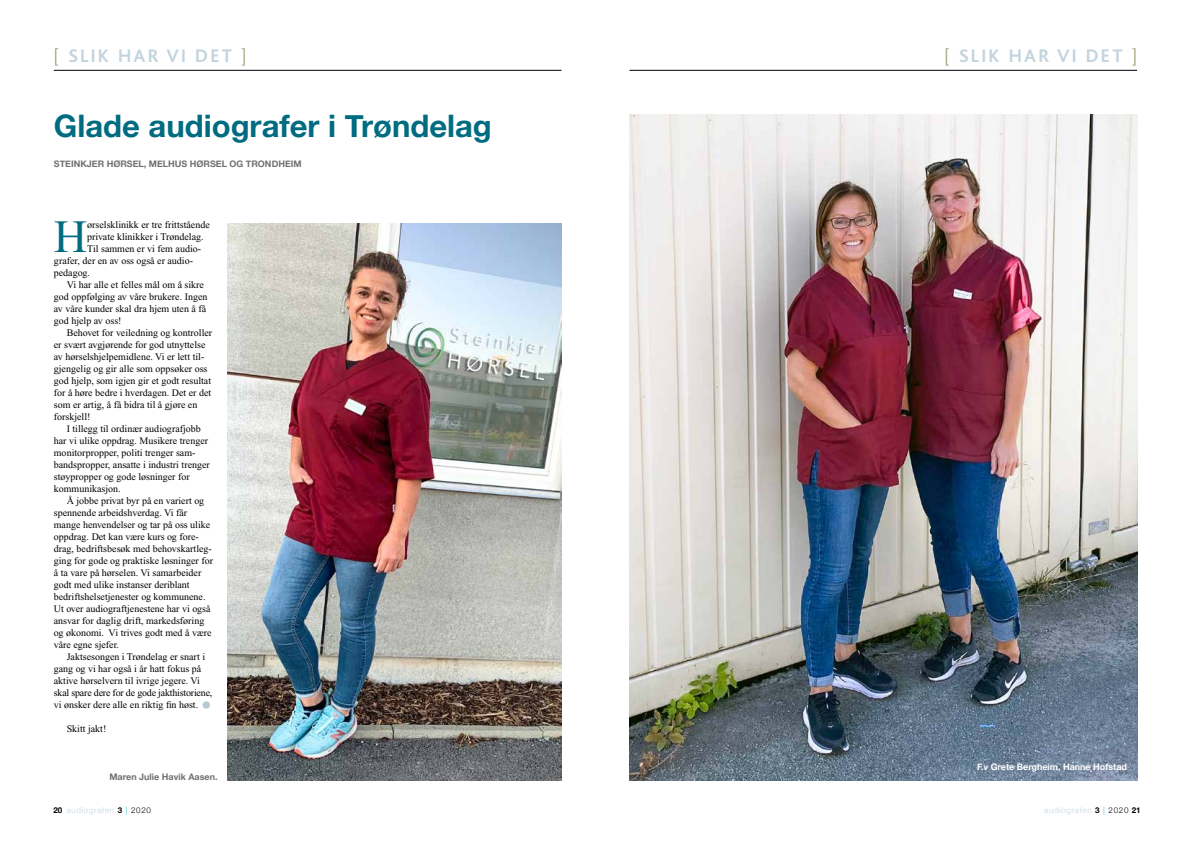
<style>
.page{position:relative;width:1191px;height:842px;background:#fff}
.page>*{position:absolute;margin:0;border:0;box-sizing:border-box;transform-origin:0 0}
.t1{font:46.3px "Times New Roman";color:#006c81}
.t2{font:700 45px "Times New Roman";color:#b4cad3}
.t3{font:700 31px "Helvetica Neue";color:#006c81}
.t4{font:700 19.1px "Bliss";letter-spacing:.12em;color:#c3d4de}
.t5{font:10px "Times New Roman";color:#000}
.t6{font:10px "Times New Roman";letter-spacing:-.02em;color:#000}
.t7{font:700 9px "Helvetica Neue";color:#6f7070}
.t8{font:700 9px "Helvetica Neue";color:#fff}
.t9{font:300 8px "Helvetica Neue";letter-spacing:.085em;color:#c3d4de}
.s1{font-family:"Helvetica Neue";font-weight:300;color:#a4a078}
.s2{font-weight:700;color:#000}
.s3{color:#21b8cf}
.s4{color:#000}
</style>
<div class="page">
<hr style="left:54px;top:70px;width:507px;height:1px;background:#000">
<hr style="left:629px;top:70px;width:508px;height:1px;background:#000">
<img style="left:629px;top:114px;width:508px;height:666px">
<img style="left:227px;top:224px;width:334px;height:556px">
<h3 class="t4" style="left:54px;top:46px;width:194px"><span class="s1">[</span> SLIK HAR VI DET <span class="s1">]</span></h3>
<h3 class="t4" style="left:944px;top:46px;width:194px"><span class="s1">[</span> SLIK HAR VI DET <span class="s1">]</span></h3>
<h3 class="t3" style="left:54px;top:102px;width:439px">Glade audiografer i Trøndelag</h3>
<p class="t7" style="left:54px;top:157px;width:249px">STEINKJER HØRSEL, MELHUS HØRSEL OG TRONDHEIM</p>
<h1 class="t1" style="left:54px;top:211px;width:35px">H</h1>
<p class="t5" style="left:87px;top:219px;width:124px">ørselsklinikk er tre frittstående</p>
<p class="t5" style="left:87px;top:231px;width:118px">private klinikker i Trøndelag.</p>
<p class="t5" style="left:87px;top:243px;width:115px">Til sammen er vi fem audio-</p>
<p class="t5" style="left:54px;top:255px;width:141px">grafer, der en av oss også er audio-</p>
<p class="t5" style="left:54px;top:267px;width:38px">pedagog.</p>
<p class="t5" style="left:67px;top:279px;width:139px">Vi har alle et felles mål om å sikre</p>
<p class="t5" style="left:54px;top:291px;width:155px">god oppfølging av våre brukere. Ingen</p>
<p class="t5" style="left:54px;top:303px;width:154px">av våre kunder skal dra hjem uten å få</p>
<p class="t5" style="left:54px;top:315px;width:69px">god hjelp av oss!</p>
<p class="t5" style="left:67px;top:327px;width:147px">Behovet for veiledning og kontroller</p>
<p class="t5" style="left:54px;top:339px;width:153px">er svært avgjørende for god utnyttelse</p>
<p class="t5" style="left:54px;top:351px;width:152px">av hørselshjelpemidlene. Vi er lett til-</p>
<p class="t5" style="left:54px;top:363px;width:155px">gjengelig og gir alle som oppsøker oss</p>
<p class="t5" style="left:54px;top:375px;width:159px">god hjelp, som igjen gir et godt resultat</p>
<p class="t5" style="left:54px;top:387px;width:159px">for å høre bedre i hverdagen. Det er det</p>
<p class="t5" style="left:54px;top:399px;width:145px">som er artig, å få bidra til å gjøre en</p>
<p class="t5" style="left:54px;top:411px;width:38px">forskjell!</p>
<p class="t5" style="left:67px;top:423px;width:136px">I tillegg til ordinær audiografjobb</p>
<p class="t5" style="left:54px;top:435px;width:156px">har vi ulike oppdrag. Musikere trenger</p>
<p class="t5" style="left:54px;top:447px;width:143px">monitorpropper, politi trenger sam-</p>
<p class="t5" style="left:54px;top:459px;width:157px">bandspropper, ansatte i industri trenger</p>
<p class="t5" style="left:54px;top:471px;width:137px">støypropper og gode løsninger for</p>
<p class="t5" style="left:54px;top:483px;width:68px">kommunikasjon.</p>
<p class="t5" style="left:67px;top:495px;width:139px">Å jobbe privat byr på en variert og</p>
<p class="t5" style="left:54px;top:507px;width:135px">spennende arbeidshverdag. Vi får</p>
<p class="t5" style="left:54px;top:519px;width:158px">mange henvendelser og tar på oss ulike</p>
<p class="t5" style="left:54px;top:531px;width:146px">oppdrag. Det kan være kurs og fore-</p>
<p class="t5" style="left:54px;top:543px;width:159px">drag, bedriftsbesøk med behovskartleg-</p>
<p class="t5" style="left:54px;top:555px;width:161px">ging for gode og praktiske løsninger for</p>
<p class="t5" style="left:54px;top:567px;width:149px">å ta vare på hørselen. Vi samarbeider</p>
<p class="t5" style="left:54px;top:579px;width:137px">godt med ulike instanser deriblant</p>
<p class="t5" style="left:54px;top:591px;width:153px">bedriftshelsetjenester og kommunene.</p>
<p class="t5" style="left:54px;top:603px;width:158px">Ut over audiograftjenestene har vi også</p>
<p class="t5" style="left:54px;top:615px;width:152px">ansvar for daglig drift, markedsføring</p>
<p class="t5" style="left:54px;top:627px;width:159px">og økonomi. Vi trives godt med å være</p>
<p class="t5" style="left:54px;top:639px;width:67px">våre egne sjefer.</p>
<p class="t5" style="left:67px;top:651px;width:140px">Jaktsesongen i Trøndelag er snart i</p>
<p class="t5" style="left:54px;top:663px;width:149px">gang og vi har også i år hatt fokus på</p>
<p class="t5" style="left:54px;top:675px;width:148px">aktive hørselvern til ivrige jegere. Vi</p>
<p class="t6" style="left:54px;top:687px;width:160px">skal spare dere for de gode jakthistoriene,</p>
<p class="t5" style="left:54px;top:699px;width:146px">vi ønsker dere alle en riktig fin høst.</p>
<h2 class="t2" style="left:201px;top:668px;width:13px">.</h2>
<p class="t5" style="left:67px;top:723px;width:41px">Skitt jakt!</p>
<p class="t7" style="left:109px;top:770px;width:110px">Maren Julie Havik Aasen.</p>
<p class="t8" style="left:977px;top:760px;width:152px">F.v Grete Bergheim, Hanne Hofstad</p>
<p class="t9" style="left:53px;top:805px;width:99px"><span class="s2">20</span> audiografen <span class="s2">3</span> <span class="s3">|</span> <span class="s4">2020</span></p>
<p class="t9" style="left:1044px;top:805px;width:98px">audiografen <span class="s2">3</span> <span class="s3">|</span> <span class="s4">2020</span> <span class="s2">21</span></p>
</div>
